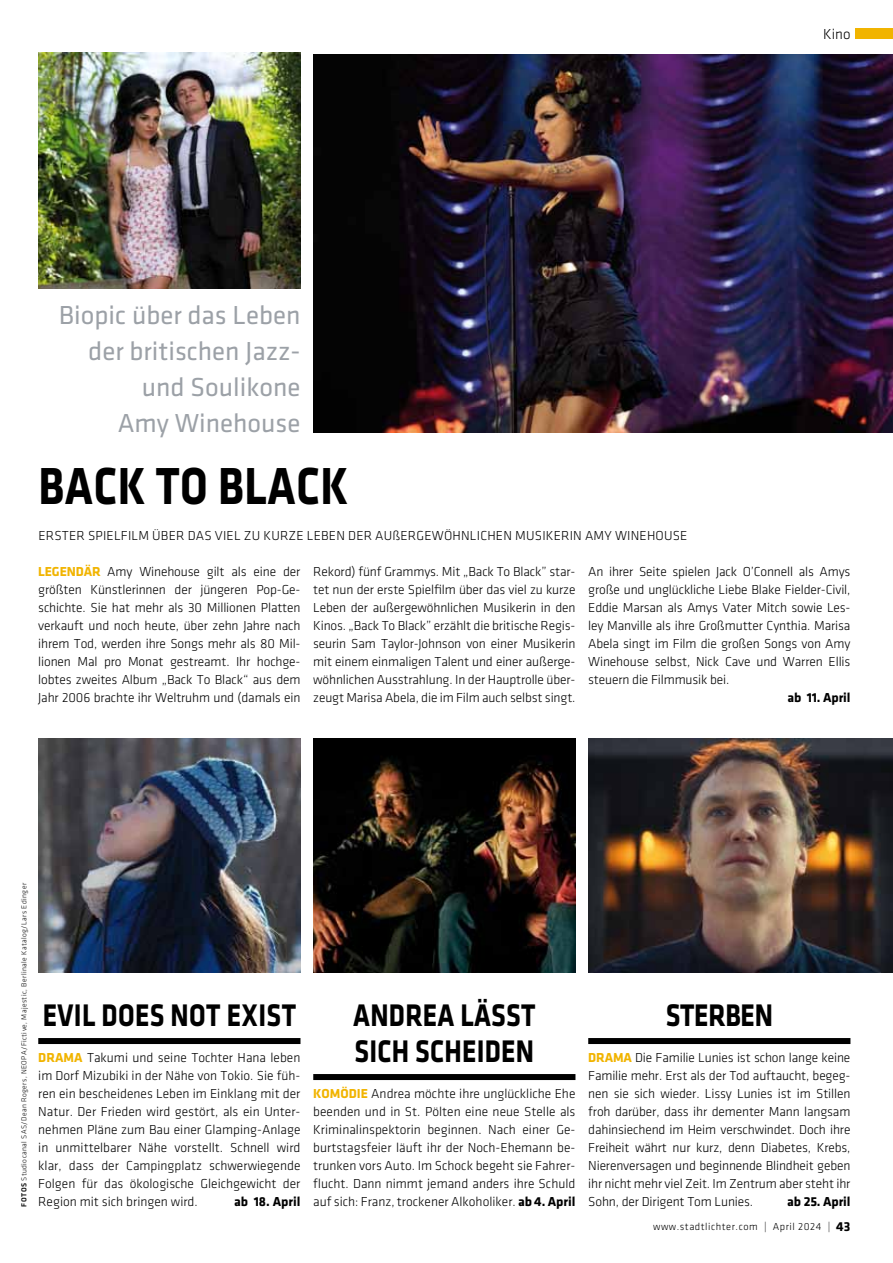
<style>
.page{position:relative;width:893px;height:1263px;background:#fff}
.page>*{position:absolute;margin:0;border:0;box-sizing:border-box;transform-origin:0 0}
.t1{font:700 54px "Klavika";letter-spacing:.015em;color:#000;scale:.83 1}
.t2{font:700 32.4px/36px "Klavika";letter-spacing:.015em;color:#000;scale:.83 1}
.t3{font:27px/36px "Klavika";color:#9ca1a7;text-align:right}
.t4{font:15px "Klavika Light OSF";color:#000}
.t5{font:300 13.5px/18px "Klavika";letter-spacing:-.01em;color:#000;text-align:justify}
.t6{font:13.5px "Klavika Light OSF";letter-spacing:.015em;color:#000}
.t7{font:700 13.5px "Klavika";letter-spacing:-.01em;color:#000}
.t8{font:300 10.5px "Klavika";letter-spacing:.05em;color:#000}
.t9{font:300 7.5px "Klavika";letter-spacing:.05em;color:#000}
.s1{font-weight:700;color:#f1b400}
.s2{font-weight:500}
.s3{font-weight:700}
.s4{font-weight:700;font-size:13.5px}
</style>
<div class="page">
<img style="left:313px;top:54px;width:580px;height:378px">
<div style="left:588px;top:1038px;width:262px;height:6px;background:#000"></div>
<img style="left:588px;top:738px;width:305px;height:234px">
<div style="left:313px;top:1074px;width:262px;height:6px;background:#000"></div>
<img style="left:313px;top:738px;width:262px;height:234px">
<img style="left:38px;top:53px;width:262px;height:235px">
<div style="left:38px;top:1038px;width:262px;height:6px;background:#000"></div>
<img style="left:38px;top:738px;width:262px;height:234px">
<div style="left:856px;top:28px;width:37px;height:11px;background:#f1b400"></div>
<p class="t4" style="left:823px;top:26px;width:29px">KINO</p>
<h3 class="t3" style="left:59px;top:297px;width:243px">Biopic über das Leben der britischen Jazz&shy;und Soulikone<br>Amy Winehouse</h3>
<h1 class="t1" style="left:39px;top:456px;width:375px">BACK TO BLACK</h1>
<p class="t6" style="left:38px;top:529px;width:388px">ERSTER SPIELFILM ÜBER DAS VIEL ZU KURZE LEBEN DER AUßERGEW</p>
<p class="t6" style="left:444px;top:529px;width:41px">ÖHNLICHEN</p>
<p class="t6" style="left:515px;top:529px;width:27px">MUSIKE</p>
<p class="t6" style="left:561px;top:529px;width:63px">RINAMY WINEHO</p>
<p class="t6" style="left:664px;top:529px;width:17px">USE</p>
<p class="t5" style="left:38px;top:563px;width:264px"><span class="s1">LEGENDÄR</span> Amy Winehouse gilt als eine der größten Künstlerinnen der jüngeren Pop-Ge&shy;schichte. Sie hat mehr als 30 Millionen Platten verkauft und noch heute, über zehn Jahre nach ihrem Tod, werden ihre Songs mehr als 80 Mil&shy;lionen Mal pro Monat gestreamt. Ihr hochge&shy;lobtes zweites Album „Back To Black“ aus dem Jahr 2006 brachte ihr Weltruhm und (damals ein</p>
<p class="t5" style="left:313px;top:563px;width:264px">Rekord) fünf Grammys. Mit „Back To Black” star&shy;tet nun der erste Spielfilm über das viel zu kurze Leben der außergewöhnlichen Musikerin in den Kinos. „Back To Black” erzählt die britische Regis&shy;seurin Sam Taylor-Johnson von einer Musikerin mit einem einmaligen Talent und einer außerge&shy;wöhnlichen Ausstrahlung. In der Hauptrolle über&shy;zeugt Marisa Abela, die im Film auch selbst singt.</p>
<p class="t5" style="left:588px;top:563px;width:264px">An ihrer Seite spielen Jack O’Connell als Amys große und unglückliche Liebe Blake Fielder-Civil, Eddie Marsan als Amys Vater Mitch sowie Les&shy;ley Manville als ihre Großmutter Cynthia. Marisa Abela singt im Film die großen Songs von Amy Winehouse selbst, Nick Cave und Warren Ellis steuern die Filmmusik bei.</p>
<p class="t7" style="left:788px;top:690px;width:64px">AB 11. APRIL</p>
<p class="t9" style="left:20px;top:1206px;width:325px;rotate:-90deg"><span class="s2">Fotos</span> Studiocanal SAS/Dean Rogers, NEOPA/Fictive, Majestic, Berlinale Katalog/Lars Edinger</p>
<h2 class="t2" style="left:43px;top:997px;width:307px">EVIL DOES NOT EXIST</h2>
<p class="t5" style="left:38px;top:1049px;width:264px"><span class="s1">DRAMA</span> Takumi und seine Tochter Hana leben im Dorf Mizubiki in der Nähe von Tokio. Sie füh&shy;ren ein bescheidenes Leben im Einklang mit der Natur. Der Frieden wird gestört, als ein Unter&shy;nehmen Pläne zum Bau einer Glamping-Anlage in unmittelbarer Nähe vorstellt. Schnell wird klar, dass der Campingplatz schwerwiegende Folgen für das ökologische Gleichgewicht der</p>
<p class="t5" style="left:38px;top:1193px;width:161px">Region mit sich bringen wird.</p>
<p class="t7" style="left:234px;top:1194px;width:68px">AB 18. APRIL</p>
<h2 class="t2" style="left:353px;top:997px;width:185px">ANDREA LÄSST<br>SICH</h2>
<h2 class="t2" style="left:415px;top:1033px;width:18px">SCHEIDE</h2>
<h2 class="t2" style="left:516px;top:1033px;width:23px">N</h2>
<p class="t5" style="left:313px;top:1085px;width:264px"><span class="s1">KOMÖDIE</span> Andrea möchte ihre unglückliche Ehe beenden und in St. Pölten eine neue Stelle als Kriminalinspektorin beginnen. Nach einer Ge&shy;burtstagsfeier läuft ihr der Noch-Ehemann be&shy;trunken vors Auto. Im Schock begeht sie Fahrer&shy;flucht. Dann nimmt jemand anders ihre Schuld auf sich: Franz, trockener Alkoholiker. <span class="s3">AB 4. APRIL</span></p>
<h2 class="t2" style="left:666px;top:997px;width:19px">STERBE</h2>
<h2 class="t2" style="left:755px;top:997px;width:23px">N</h2>
<p class="t5" style="left:588px;top:1049px;width:264px"><span class="s1">DRAMA</span> Die Familie Lunies ist schon lange keine Familie mehr. Erst als der Tod auftaucht, begeg&shy;nen sie sich wieder. Lissy Lunies ist im Stillen froh darüber, dass ihr dementer Mann langsam dahinsiechend im Heim verschwindet. Doch ihre Freiheit währt nur kurz, denn Diabetes, Krebs, Nierenversagen und beginnende Blindheit geben ihr nicht mehr viel Zeit. Im Zentrum aber steht ihr Sohn, der Dirigent Tom Lunies.</p>
<p class="t7" style="left:787px;top:1194px;width:65px">AB 25. APRIL</p>
<p class="t8" style="left:653px;top:1221px;width:199px">www.stadtlichter.com | April 2024 | <span class="s4">43</span></p>
</div>
